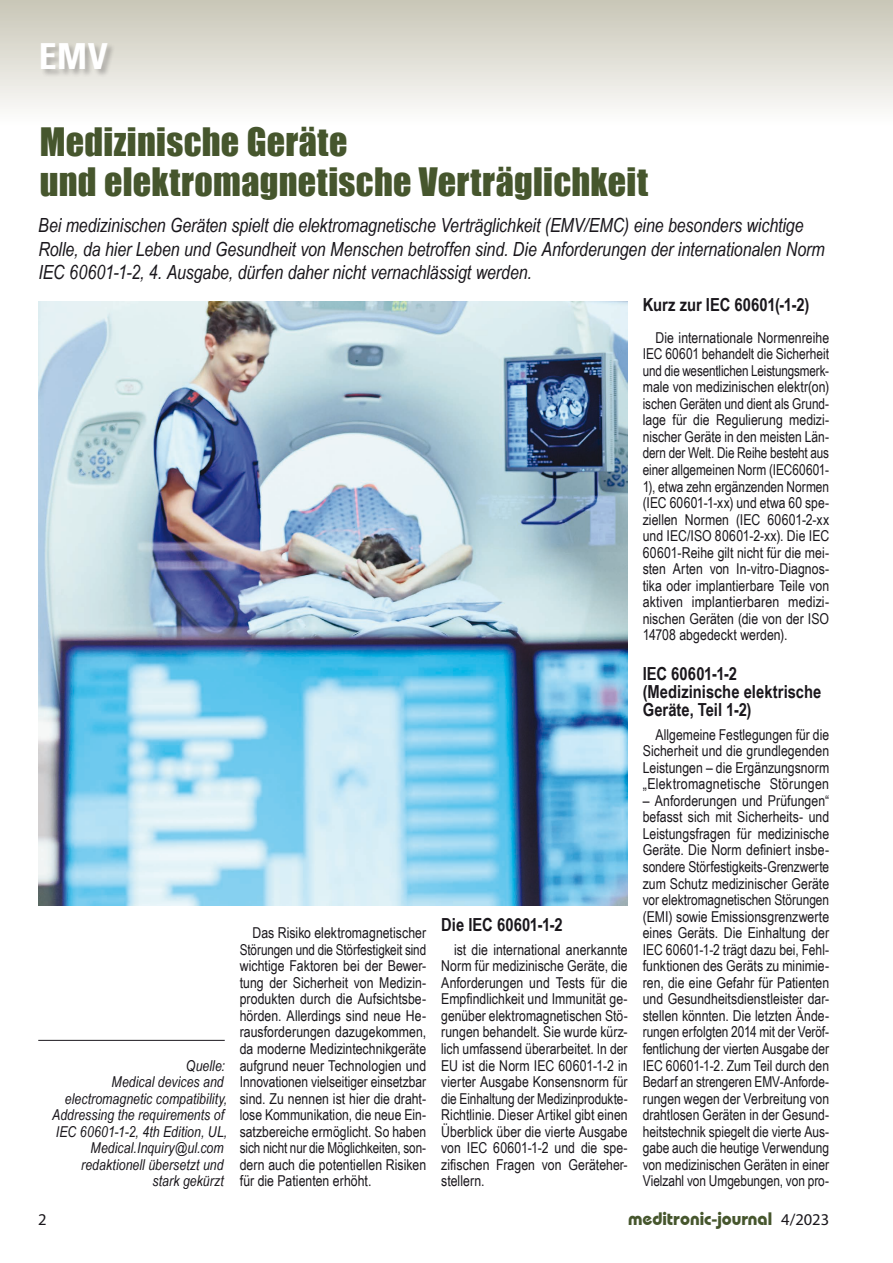
<style>
.page{position:relative;width:893px;height:1263px;background:#fff}
.page>*{position:absolute;margin:0;border:0;box-sizing:border-box;transform-origin:0 0}
.t1{font:36px/39.6px "Impact";letter-spacing:.01em;color:#46562d}
.t2{font:700 condensed 36px "Univers";color:#fff}
.t3{font:italic 19.5px/23.4px "Arial Narrow";letter-spacing:-.005em;color:#1a171c}
.t4{font:700 18px/18px "Arial Narrow";color:#1a171c}
.t5{font:700 18px "Bauhaus IT Cby BT";color:#46562d}
.t6{font:16.5px "Myriad Pro";color:#1a171c}
.t7{font:15px/16.5px "Arial Narrow";color:#1a171c;text-align:justify}
.t8{font:italic 15px/16.5px "Arial Narrow";letter-spacing:.005em;color:#1a171c;text-align:right}
.s1{font-family:"Myriad Pro";font-weight:400;font-size:16.5px;color:#1a171c}
</style>
<div class="page">
<div style="left:0;top:0;width:893px;height:128px;background:linear-gradient(to bottom,#c8c6b6,#fffffe)"></div>
<div style="left:41px;top:43px;width:75px;height:35px;background:#1a171c;opacity:.25"></div>
<hr style="left:38px;top:1040px;width:187px;height:1px;background:#1a171c">
<img style="left:38px;top:301px;width:590px;height:604px">
<h1 class="t2" style="left:39px;top:34px;width:70px">EMV</h1>
<h1 class="t1" style="left:40px;top:121px;width:610px">Medizinische Geräte<br>und elektromagnetische Verträglichkeit</h1>
<p class="t3" style="left:38px;top:213px;width:788px">Bei medizinischen Geräten spielt die elektromagnetische Verträglichkeit (EMV/EMC) eine besonders wichtige<br>Rolle, da hier Leben und Gesundheit von Menschen betroffen sind. Die Anforderungen der internationalen Norm<br>IEC 60601-1-2, 4. Ausgabe, dürfen daher nicht vernachlässigt werden.</p>
<p class="t8" style="left:52px;top:1057px;width:177px">Quelle:<br>Medical devices and electromagnetic compatibility,<br>Addressing the requirements of<br>IEC 60601-1-2, 4th Edition, UL,<br>Medical.Inquiry@ul.com redaktionell übersetzt und<br>stark gekürzt</p>
<p class="t7" style="left:240px;top:924px;width:188px;text-indent:13px">Das Risiko elektromagnetischer Störungen und die Störfestigkeit sind wichtige Faktoren bei der Bewer&shy;tung der Sicherheit von Medizin&shy;produkten durch die Aufsichtsbe&shy;hörden. Allerdings sind neue He&shy;rausforderungen dazugekommen, da moderne Medizintechnikgeräte aufgrund neuer Technologien und Innovationen vielseitiger einsetzbar sind. Zu nennen ist hier die draht&shy;lose Kommunikation, die neue Ein&shy;satzbereiche ermöglicht. So haben sich nicht nur die Möglichkeiten, son&shy;dern auch die potentiellen Risiken für die Patienten erhöht.</p>
<p class="t4" style="left:441px;top:915px;width:123px">Die IEC 60601-1-2</p>
<p class="t7" style="left:441px;top:940px;width:188px;text-indent:13px">ist die international anerkannte Norm für medizinische Geräte, die Anforderungen und Tests für die Empfindlichkeit und Immunität ge&shy;genüber elektromagnetischen Stö&shy;rungen behandelt. Sie wurde kürz&shy;lich umfassend überarbeitet. In der EU ist die Norm IEC 60601-1-2 in vierter Ausgabe Konsensnorm für die Einhaltung der Medizinprodukte-Richtlinie. Dieser Artikel gibt einen Überblick über die vierte Ausgabe von IEC 60601-1-2 und die spe&shy;zifischen Fragen von Geräteher&shy;stellern.</p>
<p class="t4" style="left:643px;top:295px;width:168px">Kurz zur IEC 60601(-1-2)</p>
<p class="t7" style="left:643px;top:328px;width:188px;text-indent:13px">Die internationale Normenreihe IEC 60601 behandelt die Sicherheit und die wesentlichen Leistungsmerk&shy;male von medizinischen elektr(on) ischen Geräten und dient als Grund&shy;lage für die Regulierung medizi&shy;nischer Geräte in den meisten Län&shy;dern der Welt. Die Reihe besteht aus einer allgemeinen Norm (IEC60601- 1), etwa zehn ergänzenden Normen (IEC 60601-1-xx) und etwa 60 spe&shy;ziellen Normen (IEC 60601-2-xx und IEC/ISO 80601-2-xx). Die IEC 60601-Reihe gilt nicht für die mei&shy;sten Arten von In-vitro-Diagnos&shy;tika oder implantierbare Teile von aktiven implantierbaren medizi&shy;nischen Geräten (die von der ISO 14708 abgedeckt werden).</p>
<p class="t4" style="left:643px;top:663px;width:180px">IEC 60601-1-2 (Medizinische elektrische<br>Geräte, Teil 1-2)</p>
<p class="t7" style="left:643px;top:725px;width:188px;text-indent:13px">Allgemeine Festlegungen für die Sicherheit und die grundlegenden Leistungen – die Ergänzungsnorm „Elektromagnetische Störungen</p>
<p class="t7" style="left:643px;top:792px;width:188px">– Anforderungen und Prüfungen“ befasst sich mit Sicherheits- und Leistungsfragen für medizinische Geräte. Die Norm definiert insbe&shy;sondere Störfestigkeits-Grenzwerte zum Schutz medizinischer Geräte vor elektromagnetischen Störungen (EMI) sowie Emissionsgrenzwerte eines Geräts. Die Einhaltung der IEC 60601-1-2 trägt dazu bei, Fehl&shy;funktionen des Geräts zu minimie&shy;ren, die eine Gefahr für Patienten und Gesundheitsdienstleister dar&shy;stellen könnten. Die letzten Ände&shy;rungen erfolgten 2014 mit der Veröf&shy;fentlichung der vierten Ausgabe der IEC 60601-1-2. Zum Teil durch den Bedarf an strengeren EMV-Anforde&shy;rungen wegen der Verbreitung von drahtlosen Geräten in der Gesund&shy;heitstechnik spiegelt die vierte Aus&shy;gabe auch die heutige Verwendung von medizinischen Geräten in einer Vielzahl von Umgebungen, von pro-</p>
<p class="t6" style="left:38px;top:1209px;width:10px">2</p>
<p class="t5" style="left:628px;top:1207px;width:203px">meditronic-journal <span class="s1">4/2023</span></p>
</div>
